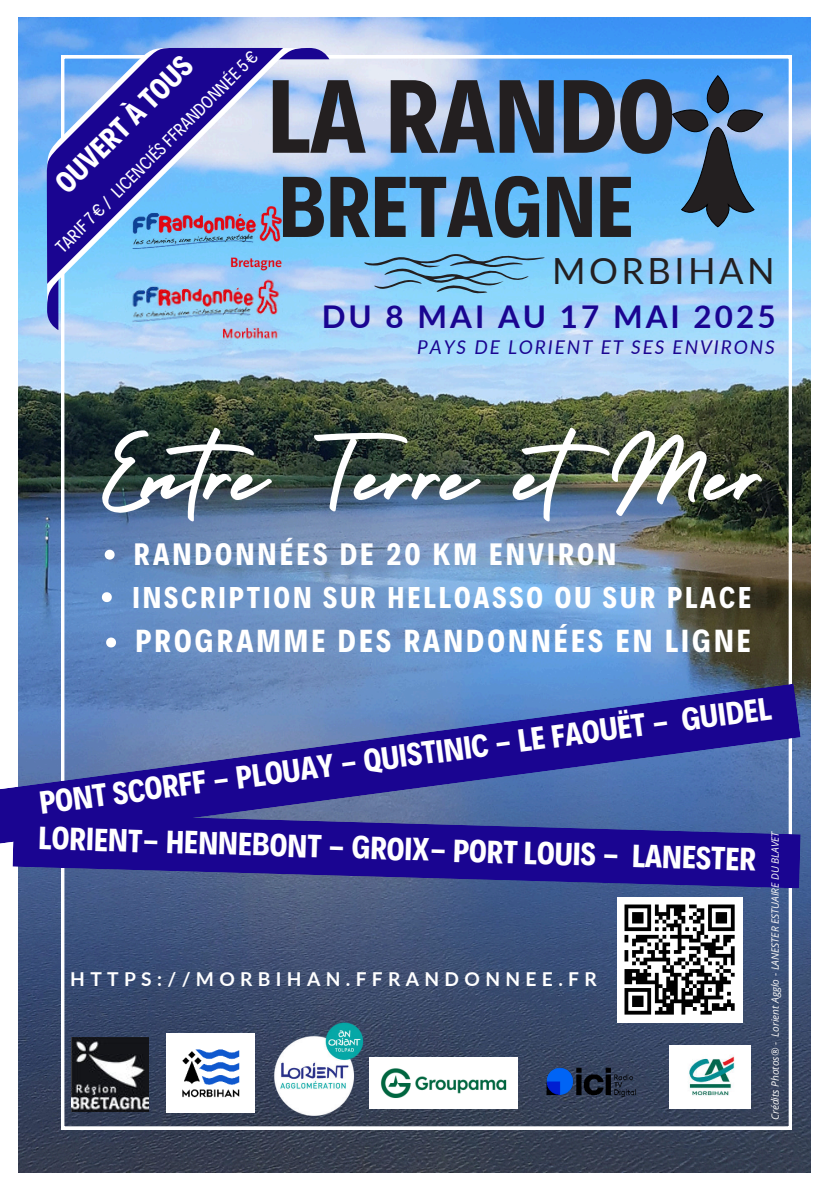
<style>
.page{position:relative;width:839px;height:1191px;background:#fff}
.page>*{position:absolute;margin:0;border:0;box-sizing:border-box;transform-origin:0 0}
.t1{font:114px "Holiday";color:#fff}
.t2{font:700 105.2px "Decalotype";color:#231f20}
.t3{font:700 87.2px "Decalotype";color:#231f20}
.t4{font:36.2px "Lato";letter-spacing:.095em;color:#231f20}
.t5{font:700 32.4px "Decalotype";letter-spacing:.095em;color:#fff}
.t6{font:700 31.4px "Decalotype";letter-spacing:.095em;color:#fff}
.t7{font:700 31.4px "Lato";letter-spacing:.095em;color:#1a0591}
.t8{font:700 30.4px "Decalotype";letter-spacing:.095em;color:#fff}
.t9{font:700 19.2px "Lato";letter-spacing:.28em;color:#fff}
.t10{font:italic 19px "Lato";letter-spacing:.095em;color:#1a0591}
.t11{font:18px "Decalotype";color:#fff}
.t12{font:italic 10.2px "Open Sans";color:#f8f7f7}
</style>
<div class="page">
<img style="left:18px;top:18px;width:792px;height:1155px">
<img style="left:61px;top:56px;width:730px;height:1073px">
<svg style="left:13px;top:846px;width:787px;height:42px;background:#271d90"></svg>
<svg style="left:306px;top:48px;width:23px;height:11px"></svg>
<svg style="left:47px;top:307px;width:11px;height:23px"></svg>
<svg style="left:47px;top:48px;width:259px;height:259px;background:#9ac7f2"></svg>
<svg style="left:47px;top:48px;width:236px;height:236px;background:#5e67c2"></svg>
<svg style="left:0;top:684px;width:800px;height:162px;background:#444ca7"></svg>
<svg style="left:672px;top:76px;width:90px;height:151px;background:#507fa9"></svg>
<svg style="left:364px;top:253px;width:180px;height:40px;background:#74b3d7"></svg>
<img style="left:125px;top:274px;width:158px;height:73px">
<svg style="left:105px;top:550px;width:10px;height:10px"></svg>
<svg style="left:102px;top:592px;width:10px;height:10px"></svg>
<svg style="left:106px;top:638px;width:10px;height:9px"></svg>
<div style="left:617px;top:897px;width:125px;height:125px;background:#fff"></div>
<svg style="left:624px;top:904px;width:111px;height:111px"></svg>
<img style="left:125px;top:196px;width:161px;height:78px">
<img style="left:369px;top:1058px;width:149px;height:51px">
<img style="left:71px;top:1038px;width:77px;height:74px">
<img style="left:669px;top:1045px;width:81px;height:64px">
<img style="left:273px;top:1021px;width:90px;height:94px">
<div style="left:166px;top:1033px;width:89px;height:79px;background:#fff"></div>
<img style="left:182px;top:1049px;width:58px;height:49px">
<img style="left:538px;top:1054px;width:110px;height:54px">
<p class="t11" style="left:50px;top:241px;width:279px;rotate:-45deg">TARIF 7 € / LICENCIÉS FFRANDONNÉE 5 €</p>
<p class="t8" style="left:45px;top:173px;width:181px;rotate:-45deg">OUVERT À TOUS</p>
<h2 class="t2" style="left:268px;top:43px;width:408px">LA RANDO</h2>
<h3 class="t3" style="left:279px;top:146px;width:357px">BRETAGNE</h3>
<p class="t4" style="left:552px;top:245px;width:224px">MORBIHAN</p>
<p class="t7" style="left:322px;top:294px;width:455px">DU 8 MAI AU 17 MAI 2025</p>
<p class="t10" style="left:417px;top:334px;width:359px">PAYS DE LORIENT ET SES ENVIRONS</p>
<h1 class="t1" style="left:99px;top:401px;width:670px">Entre Terre etMer</h1>
<p class="t6" style="left:134px;top:533px;width:484px">RANDONNÉES DE 20 KM ENVIRON</p>
<p class="t8" style="left:132px;top:576px;width:620px">INSCRIPTION SUR HELLOASSO OU SUR PLACE</p>
<p class="t5" style="left:135px;top:618px;width:617px">PROGRAMME DES RANDONNÉES EN LIGNE</p>
<p class="t5" style="left:37px;top:778px;width:739px;rotate:-7deg">PONT SCORFF - PLOUAY - QUISTINIC - LE FAOUËT - GUIDEL</p>
<p class="t5" style="left:40px;top:814px;width:719px;rotate:2deg">LORIENT- HENNEBONT - GROIX- PORT LOUIS - LANESTER</p>
<p class="t12" style="left:768px;top:1120px;width:291px;rotate:-90deg">Crédits Photos® - Lorient Agglo - LANESTER ESTUAIRE DU BLAVET</p>
<p class="t9" style="left:70px;top:965px;width:528px">HTTPS://MORBIHAN.FFRANDONNEE.FR</p>
</div>
